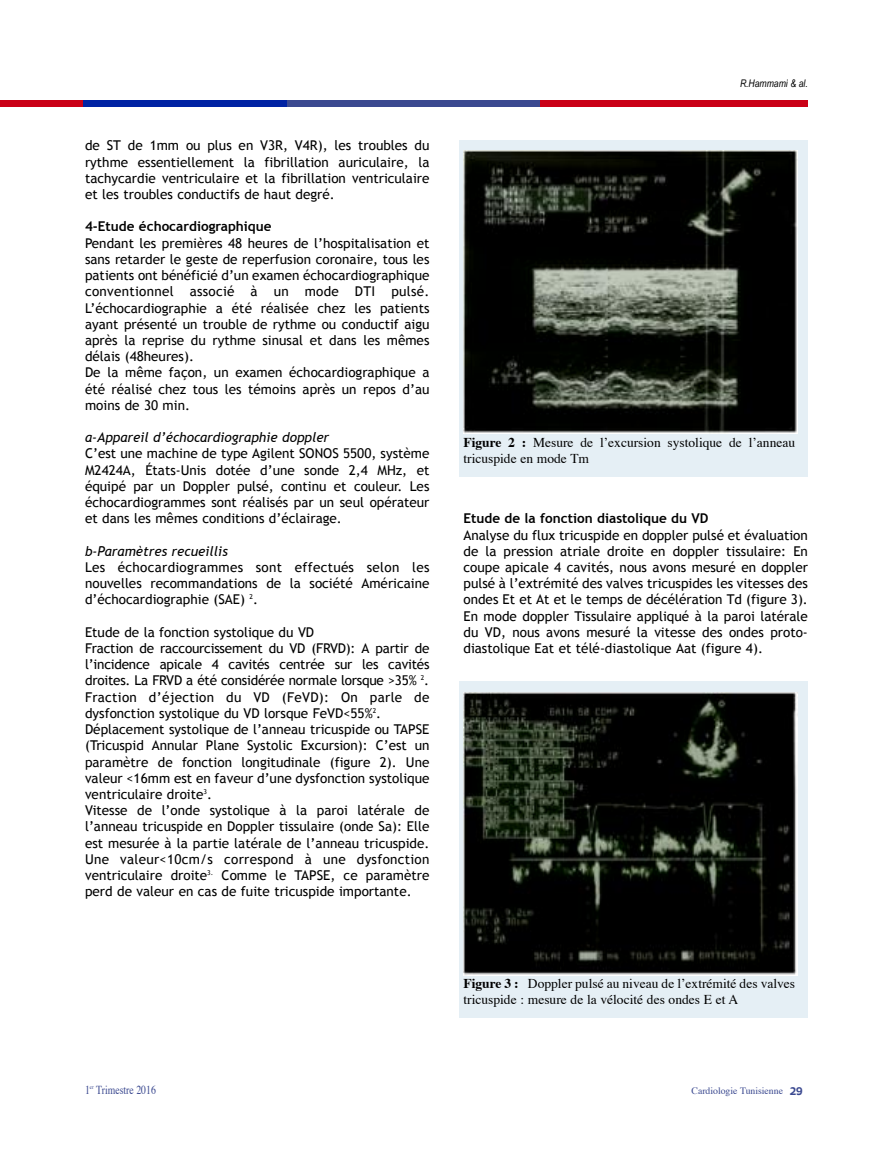
<style>
.page{position:relative;width:893px;height:1149px;background:#fff}
.page>*{position:absolute;margin:0;border:0;box-sizing:border-box;transform-origin:0 0}
.t1{font:13.5px/16.2px "Trebuchet MS";color:#000;text-align:justify}
.t2{font:13.5px/16.2px "Times";color:#000}
.t3{font:700 13.5px "Trebuchet MS";color:#000}
.t4{font:italic 13.5px "Trebuchet MS";color:#000}
.t5{font:12.15px "Times";color:#3b4990;scale:.8 1}
.t6{font:italic 10.5px "Arial Narrow";color:#000}
.t7{font:9.75px "Times";color:#3b4990}
.s1{font-weight:700}
.s2{font-family:"Gadget";font-size:10.5px}
</style>
<div class="page">
<div style="left:460px;top:140px;width:348px;height:336px;background:#e5eff5"></div>
<img style="left:464px;top:151px;width:334px;height:283px">
<div style="left:460px;top:681px;width:348px;height:336px;background:#e5eff5"></div>
<img style="left:464px;top:692px;width:334px;height:282px">
<div style="left:539px;top:100px;width:269px;height:6px;background:#ca0016"></div>
<div style="left:287px;top:100px;width:253px;height:6px;background:#3b4990"></div>
<div style="left:83px;top:100px;width:204px;height:6px;background:#0022a3"></div>
<div style="left:0;top:100px;width:83px;height:6px;background:#ca0016"></div>
<p class="t1" style="left:85px;top:137px;width:346px">de sT de 1mm ou plus en V3r, V4r), les troubles du rythme essentiellement la fibrillation auriculaire, la tachycardie ventriculaire et la fibrillation ventriculaire et les troubles conductifs de haut degré.</p>
<p class="t3" style="left:85px;top:219px;width:188px">4-Etude échocardiographique</p>
<p class="t1" style="left:85px;top:235px;width:346px;text-align:left">Pendant les premières 48 heures de l’hospitalisation et sans retarder le geste de reperfusion coronaire, tous les patients ont bénéficié d’un examen échocardiographique conventionnel associé à un mode dTi pulsé. l’échocardiographie a été réalisée chez les patients ayant présenté un trouble de rythme ou conductif aigu après la reprise du rythme sinusal et dans les mêmes délais (48heures).<br>de la même façon, un examen échocardiographique a été réalisé chez tous les témoins après un repos d’au moins de 30 min.</p>
<p class="t4" style="left:85px;top:429px;width:246px">a-Appareil d’échocardiographie doppler</p>
<p class="t1" style="left:85px;top:445px;width:346px">C’est une machine de type agilent sonos 5500, système M2424a, États-unis dotée d’une sonde 2,4 MHz, et équipé par un doppler pulsé, continu et couleur. les échocardiogrammes sont réalisés par un seul opérateur et dans les mêmes conditions d’éclairage.</p>
<p class="t4" style="left:85px;top:543px;width:144px">b-Paramètres recueillis</p>
<p class="t1" style="left:85px;top:559px;width:346px">les échocardiogrammes sont effectués selon les nouvelles recommandations de la société américaine d’échocardiographie (sae) <sup>2</sup>.</p>
<p class="t1" style="left:85px;top:623px;width:346px;text-align:left">etude de la fonction systolique du Vd<br>Fraction de raccourcissement du Vd (FrVd): a partir de l’incidence apicale 4 cavités centrée sur les cavités droites. la FrVd a été considérée normale lorsque &gt;35% <sup>2</sup>.<br>Fraction d’éjection du Vd (FeVd): on parle de dysfonction systolique du Vd lorsque FeVd&lt;55%<sup>2</sup>. déplacement systolique de l’anneau tricuspide ou TaPse (Tricuspid annular Plane systolic excursion): C’est un paramètre de fonction longitudinale (figure 2). une valeur &lt;16mm est en faveur d’une dysfonction systolique ventriculaire droite<sup>3</sup>.<br>Vitesse de l’onde systolique à la paroi latérale de l’anneau tricuspide en doppler tissulaire (onde sa): elle est mesurée à la partie latérale de l’anneau tricuspide. une valeur&lt;10cm/s correspond à une dysfonction ventriculaire droite<sup>3.</sup> Comme le TaPse, ce paramètre perd de valeur en cas de fuite tricuspide importante.</p>
<p class="t6" style="left:740px;top:77px;width:69px">R.Hammami &amp; al.</p>
<p class="t2" style="left:463px;top:435px;width:333px"><span class="s1">Figure 2 :</span> Mesure de l’excursion systolique de l’anneau tricuspide en mode Tm</p>
<p class="t3" style="left:463px;top:510px;width:247px">Etude de la fonction diastolique du Vd</p>
<p class="t1" style="left:463px;top:526px;width:346px">analyse du flux tricuspide en doppler pulsé et évaluation de la pression atriale droite en doppler tissulaire: en coupe apicale 4 cavités, nous avons mesuré en doppler pulsé à l’extrémité des valves tricuspides les vitesses des ondes et et at et le temps de décélération Td (figure 3). en mode doppler Tissulaire appliqué à la paroi latérale du Vd, nous avons mesuré la vitesse des ondes proto&shy;diastolique eat et télé-diastolique aat (figure 4).</p>
<p class="t2" style="left:463px;top:975px;width:333px"><span class="s1">Figure 3 :</span> Doppler pulsé au niveau de l’extrémité des valves tricuspide : mesure de la vélocité des ondes E et A</p>
<p class="t5" style="left:85px;top:1083px;width:90px">1<sup>er</sup> Trimestre 2016</p>
<p class="t7" style="left:691px;top:1086px;width:113px">Cardiologie Tunisienne <span class="s2">29</span></p>
</div>
